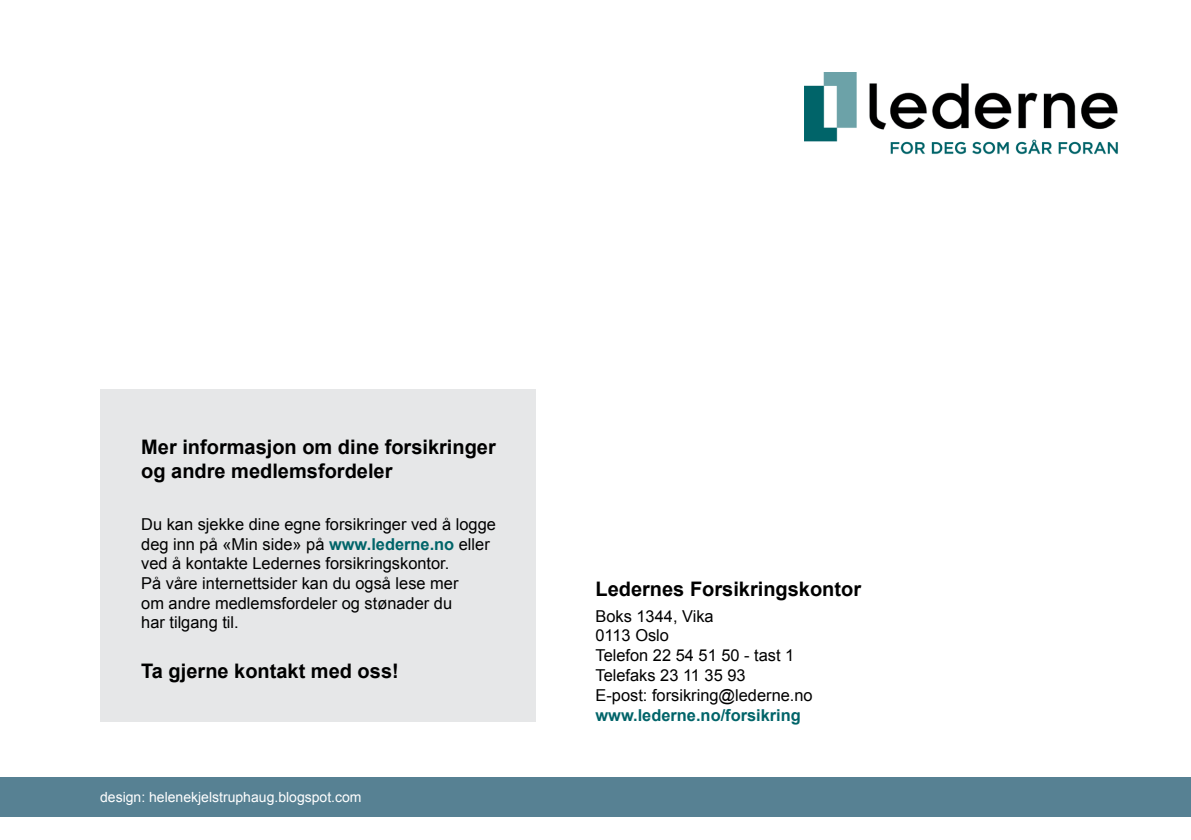
<style>
.page{position:relative;width:1191px;height:840px;background:#fff}
.page>*{position:absolute;margin:0;border:0;box-sizing:border-box;transform-origin:0 0}
.miniheading{font:700 20px/24px "Arial";color:#000}
.miniheading-2{font:16.4px/19.8px "Arial";color:#000}
.Brød{font:16.4px/19.6px "Arial";color:#000}
.Brød-2{font:700 16.4px "Arial";color:#006469}
.Brød-3{font:14px "Arial";color:#fff}
.s1{font-weight:700;color:#006469}
</style>
<div class="page">
<div style="left:0;top:777px;width:1191px;height:39px;background:#578193"></div>
<div style="left:100px;top:388px;width:435px;height:333px;background:#e6e7e8"></div>
<img style="left:804px;top:73px;width:314px;height:82px">
<p class="miniheading" style="left:141px;top:436px;width:356px">Mer informasjon om dine forsikringer og andre medlemsfordeler</p>
<p class="miniheading-2" style="left:141px;top:513px;width:356px">Du kan sjekke dine egne forsikringer ved å logge deg inn på «Min side» på <span class="s1">www.lederne.no</span> eller ved å kontakte Ledernes forsikringskontor.<br>På våre internettsider kan du også lese mer<br>om andre medlemsfordeler og stønader du<br>har tilgang til.</p>
<p class="miniheading" style="left:141px;top:659px;width:259px">Ta gjerne kontakt med oss!</p>
<p class="Brød-3" style="left:100px;top:787px;width:263px">design: helenekjelstruphaug.blogspot.com</p>
<p class="miniheading" style="left:595px;top:577px;width:267px">Ledernes Forsikringskontor</p>
<p class="Brød" style="left:595px;top:606px;width:120px">Boks 1344, Vika</p>
<p class="Brød" style="left:595px;top:625px;width:75px">0113 Oslo</p>
<p class="Brød" style="left:595px;top:645px;width:200px">Telefon 22 54 51 50 - tast 1</p>
<p class="Brød" style="left:595px;top:665px;width:219px">Telefaks 23 11 35 93<br>E-post: forsikring@lederne.no</p>
<p class="Brød-2" style="left:595px;top:703px;width:207px">www.lederne.no/forsikring</p>
</div>
